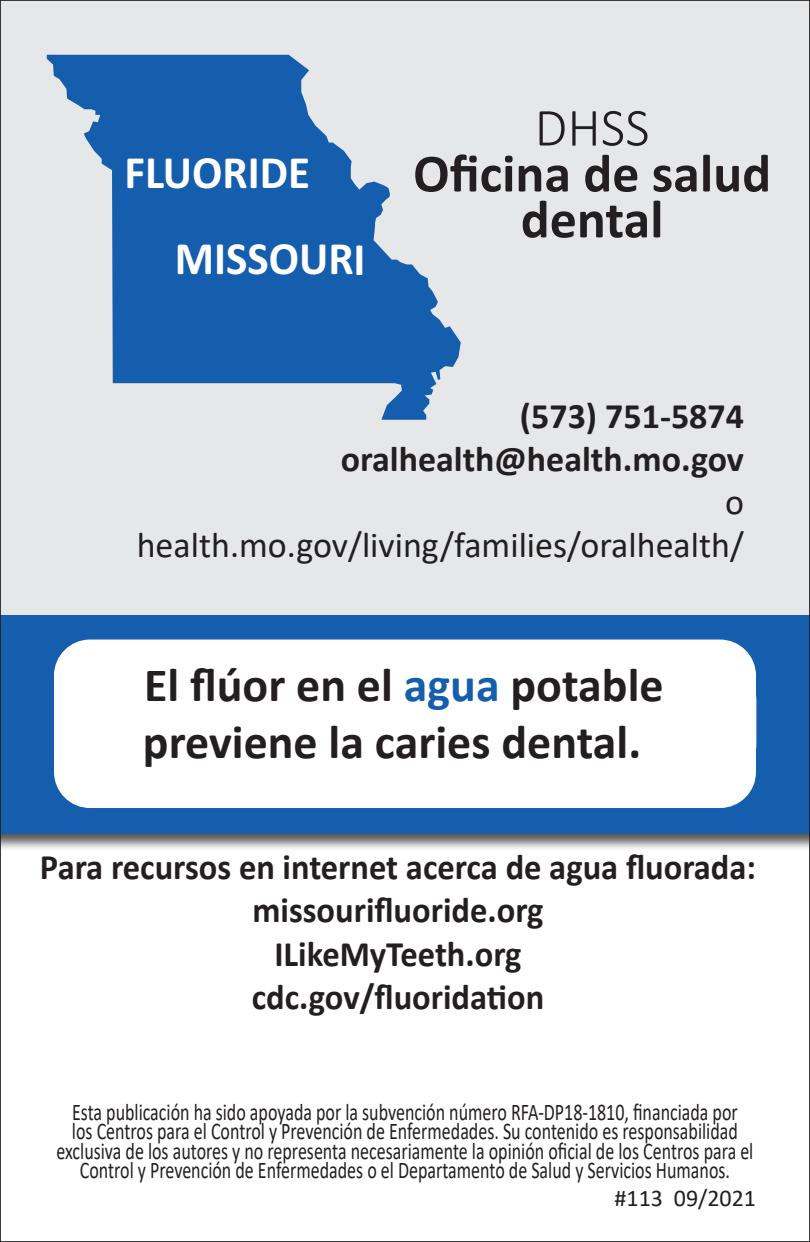
<style>
.page{position:relative;width:810px;height:1242px;background:#fff}
.page>*{position:absolute;margin:0;border:0;box-sizing:border-box;transform-origin:0 0}
.t1{font:700 54px/45.9px "Calibri";color:#231f20;text-align:center}
.t2{font:300 54px "Calibri";color:#231f20}
.t3{font:700 48px/57.6px "Calibri";color:#231f20}
.t4{font:700 46.5px/86.1px "Calibri";color:#fff}
.t5{font:700 36px "Calibri";color:#231f20;scale:.96 1}
.t6{font:36px "Calibri";color:#231f20}
.t7{font:700 36px "Calibri";color:#231f20}
.t8{font:24px/19.5px "Calibri";color:#231f20;text-align:center;scale:.75 1}
.t9{font:24px "Calibri";color:#231f20}
.s1{color:#145ead}
.s2{font-style:italic;color:#fff}
</style>
<div class="page">
<div style="left:0;top:0;width:810px;height:635px;background:#e6e7e9"></div>
<div style="left:0;top:614px;width:810px;height:237px;background:#231f20;opacity:.75"></div>
<div style="left:0;top:616px;width:810px;height:218px;background:#145ead"></div>
<svg style="left:47px;top:55px;width:414px;height:365px;fill:#145ead"></svg>
<div style="left:54px;top:640px;width:702px;height:168px;background:#fff;border-radius:36px"></div>
<p class="t4" style="left:175px;top:128px;width:192px;text-indent:-50px">FLUORIDE<br>MISSOURI</p>
<p class="t2" style="left:535px;top:94px;width:117px">DHSS</p>
<p class="t1" style="left:413px;top:150px;width:360px">Oficina de salud dental</p>
<p class="t7" style="left:520px;top:390px;width:226px">(573) 751-5874</p>
<p class="t7" style="left:341px;top:434px;width:405px">oralhealth@health.mo.gov</p>
<p class="t6" style="left:725px;top:477px;width:20px">o</p>
<p class="t6" style="left:137px;top:520px;width:609px">health.mo.gov/living/families/oralhealth/</p>
<p class="t3" style="left:143px;top:655px;width:523px">El flúor en el <span class="s1">agua</span> potable previene la caries dental. <span class="s2">I</span></p>
<p class="t5" style="left:40px;top:842px;width:747px">Para recursos en internet acerca de agua fluorada:</p>
<p class="t5" style="left:252px;top:885px;width:305px">missourifluoride.org</p>
<p class="t5" style="left:274px;top:928px;width:259px">ILikeMyTeeth.org</p>
<p class="t5" style="left:252px;top:971px;width:306px">cdc.gov/fluoridation</p>
<p class="t8" style="left:57px;top:1101px;width:931px">Esta publicación ha sido apoyada por la subvención número RFA-DP18-1810, financiada por<br>los Centros para el Control y Prevención de Enfermedades. Su contenido es responsabilidad exclusiva de los autores y no representa necesariamente la opinión oficial de los Centros para el Control y Prevención de Enfermedades o el Departamento de Salud y Servicios Humanos.</p>
<p class="t9" style="left:615px;top:1181px;width:143px">#113 09/2021</p>
</div>
